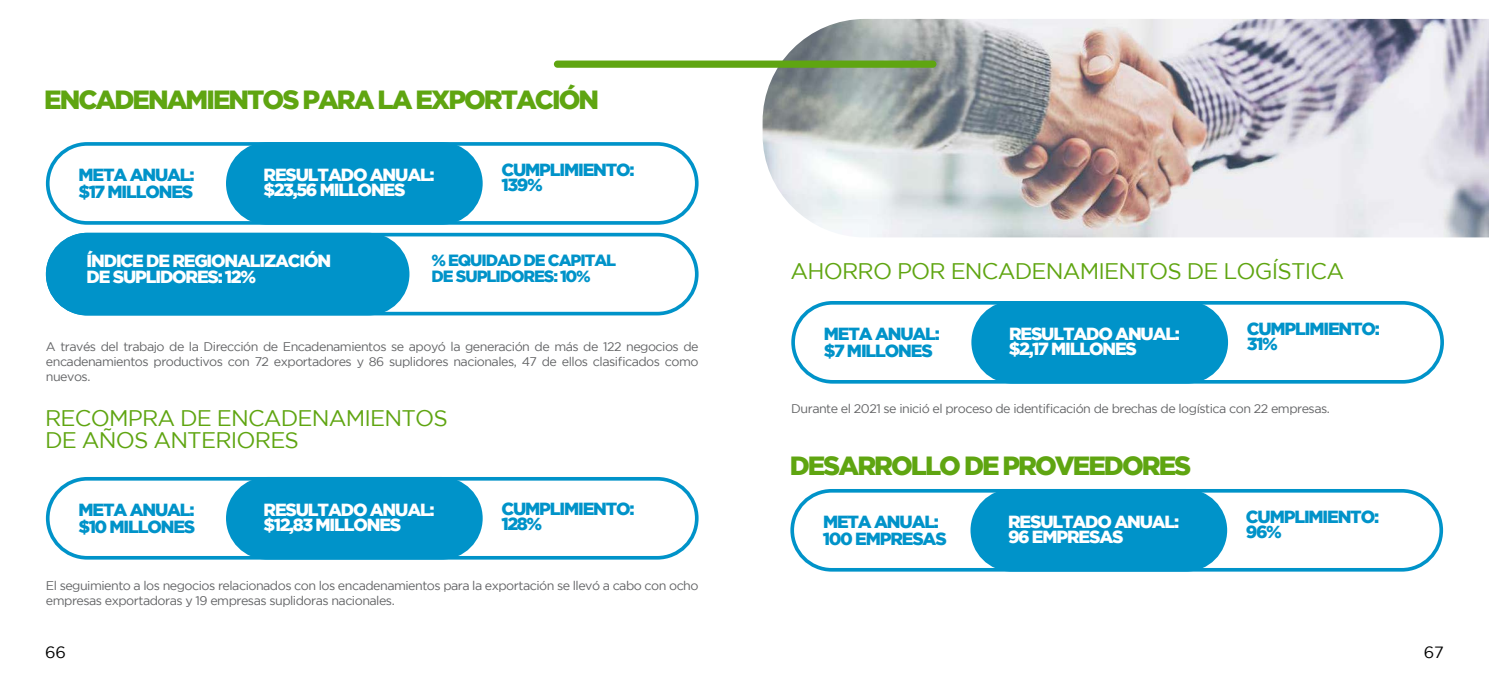
<style>
.page{position:relative;width:1489px;height:691px;background:#fff}
.page>*{position:absolute;margin:0;border:0;box-sizing:border-box;transform-origin:0 0}
.t1{font:900 26.25px "Gotham";letter-spacing:-.075em;color:#5fa511}
.t2{font:22.5px/22px "Gotham";letter-spacing:-.035em;color:#5fa511}
.t3{font:900 17.5px/15.5px "Gotham";letter-spacing:-.065em;color:#fff}
.t4{font:900 17.5px/17.5px "Gotham";letter-spacing:-.065em;color:#0093c9}
.t5{font:900 16.25px/15.5px "Gotham";letter-spacing:-.065em;color:#0093c9}
.t6{font:16.25px "Gotham";color:#000}
.t7{font:12.5px/15px "Gotham";letter-spacing:-.04em;color:#636466;text-align:justify}
</style>
<div class="page">
<div style="left:46px;top:142px;width:652px;height:83px;border:4px solid #0093c9;border-radius:39px"></div>
<div style="left:46px;top:477px;width:652px;height:83px;border:4px solid #0093c9;border-radius:39px"></div>
<div style="left:791px;top:301px;width:652px;height:83px;border:4px solid #0093c9;border-radius:39px"></div>
<div style="left:46px;top:233px;width:652px;height:82px;border:4px solid #0093c9;border-radius:39px"></div>
<div style="left:228px;top:144px;width:253px;height:79px;background:#0093c9;border-radius:39px"></div>
<div style="left:226px;top:142px;width:256px;height:83px;border:4px solid #0093c9;border-radius:39px"></div>
<div style="left:228px;top:479px;width:253px;height:79px;background:#0093c9;border-radius:39px"></div>
<div style="left:226px;top:477px;width:256px;height:83px;border:4px solid #0093c9;border-radius:39px"></div>
<div style="left:973px;top:303px;width:253px;height:79px;background:#0093c9;border-radius:39px"></div>
<div style="left:971px;top:301px;width:256px;height:83px;border:4px solid #0093c9;border-radius:39px"></div>
<div style="left:48px;top:235px;width:359px;height:79px;background:#0093c9;border-radius:39px"></div>
<div style="left:46px;top:233px;width:363px;height:82px;border:4px solid #0093c9;border-radius:39px"></div>
<div style="left:790px;top:489px;width:652px;height:83px;border:4px solid #0093c9;border-radius:39px"></div>
<div style="left:972px;top:491px;width:253px;height:79px;background:#0093c9;border-radius:39px"></div>
<div style="left:970px;top:489px;width:257px;height:83px;border:4px solid #0093c9;border-radius:39px"></div>
<img style="left:762px;top:19px;width:726px;height:218px">
<div style="left:554px;top:61px;width:382px;height:7px;background:#5fa511;border-radius:4px"></div>
<h1 class="t1" style="left:44px;top:85px;width:556px">ENCADENAMIENTOS PARA LA EXPORTACIÓN</h1>
<h3 class="t4" style="left:78px;top:165px;width:118px">META ANUAL: $17 MILLONES</h3>
<h3 class="t3" style="left:263px;top:166px;width:173px">RESULTADO ANUAL: $23,56 MILLONES</h3>
<h3 class="t4" style="left:501px;top:161px;width:135px;line-height:15.5px">CUMPLIMIENTO:<br>139%</h3>
<h3 class="t3" style="left:87px;top:253px;width:246px">ÍNDICE DE REGIONALIZACIÓN<br>DE SUPLIDORES: 12%</h3>
<h3 class="t5" style="left:431px;top:252px;width:186px">% EQUIDAD DE CAPITAL<br>DE SUPLIDORES: 10%</h3>
<p class="t7" style="left:46px;top:339px;width:654px">A través del trabajo de la Dirección de Encadenamientos se apoyó la generación de más de 122 negocios de encadenamientos productivos con 72 exportadores y 86 suplidores nacionales, 47 de ellos clasificados como nuevos.</p>
<h2 class="t2" style="left:45px;top:407px;width:404px">RECOMPRA DE ENCADENAMIENTOS<br>DE AÑOS ANTERIORES</h2>
<h3 class="t4" style="left:78px;top:500px;width:118px">META ANUAL: $10 MILLONES</h3>
<h3 class="t3" style="left:263px;top:501px;width:173px">RESULTADO ANUAL: $12,83 MILLONES</h3>
<h3 class="t4" style="left:501px;top:500px;width:135px;line-height:15.5px">CUMPLIMIENTO:<br>128%</h3>
<p class="t7" style="left:46px;top:578px;width:654px">El seguimiento a los negocios relacionados con los encadenamientos para la exportación se llevó a cabo con ocho empresas exportadoras y 19 empresas suplidoras nacionales.</p>
<h2 class="t2" style="left:790px;top:260px;width:555px">AHORRO POR ENCADENAMIENTOS DE LOGÍSTICA</h2>
<h3 class="t4" style="left:823px;top:324px;width:118px">META ANUAL: $7 MILLONES</h3>
<h3 class="t3" style="left:1008px;top:325px;width:173px">RESULTADO ANUAL: $2,17 MILLONES</h3>
<h3 class="t4" style="left:1246px;top:320px;width:135px;line-height:15.5px">CUMPLIMIENTO:<br>31%</h3>
<p class="t7" style="left:791px;top:401px;width:540px">Durante el 2021 se inició el proceso de identificación de brechas de logística con 22 empresas.</p>
<h1 class="t1" style="left:789px;top:451px;width:403px">DESARROLLO DE PROVEEDORES</h1>
<h3 class="t4" style="left:822px;top:512px;width:125px">META ANUAL:<br>100 EMPRESAS</h3>
<h3 class="t4" style="left:1245px;top:508px;width:135px;line-height:15.5px">CUMPLIMIENTO:<br>96%</h3>
<h3 class="t3" style="left:1007px;top:513px;width:173px">RESULTADO ANUAL:<br>96 EMPRESAS</h3>
<h3 class="t6" style="left:45px;top:643px;width:23px">66</h3>
<h3 class="t6" style="left:1423px;top:643px;width:22px">67</h3>
</div>
